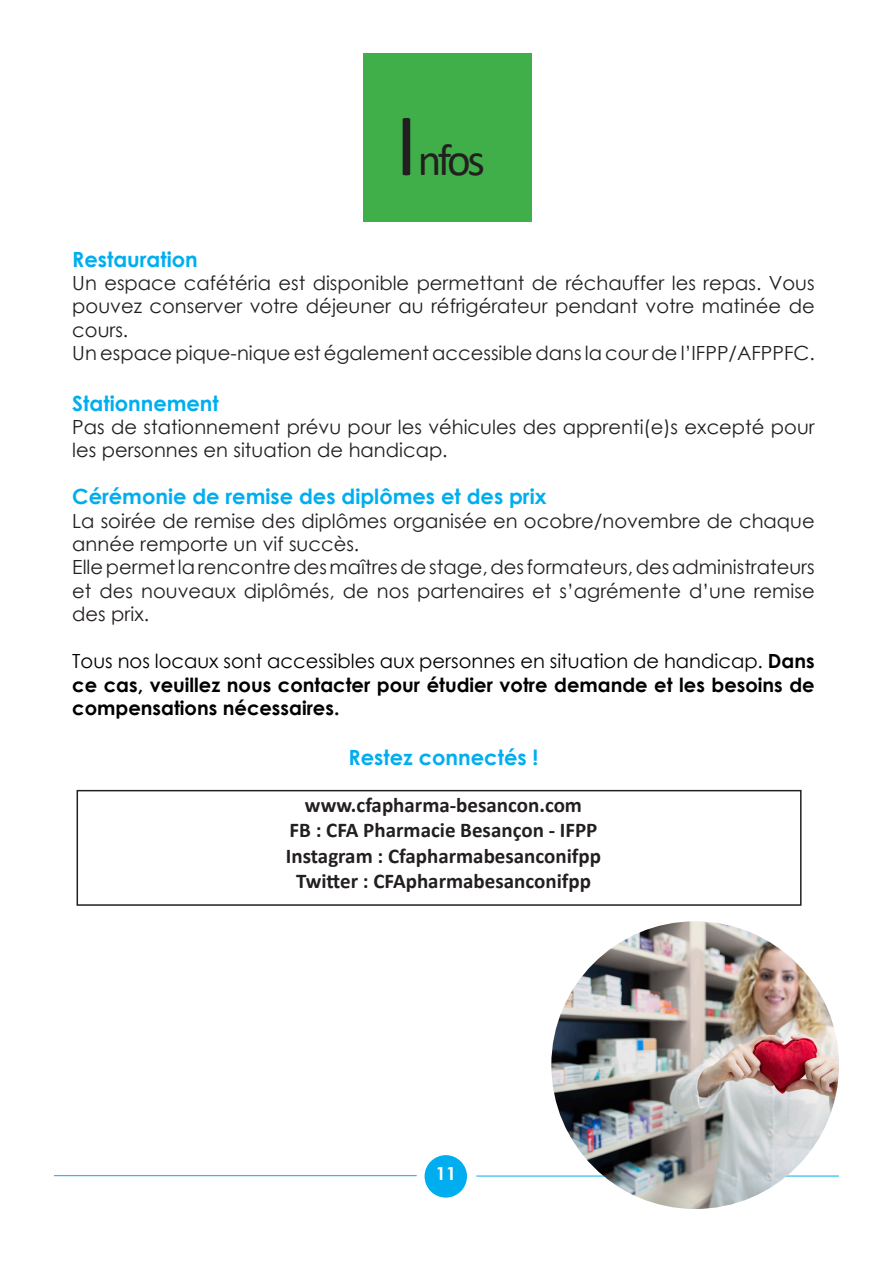
<style>
.page{position:relative;width:893px;height:1263px;background:#fff}
.page>*{position:absolute;margin:0;border:0;box-sizing:border-box;transform-origin:0 0}
.t1{font:45px "Calibri";color:#231f20}
.t2{font:700 21px "Calibri";color:#231f20}
.t3{font:700 21px "Century Gothic";color:#00aeef}
.t4{font:19.5px/23.4px "Century Gothic";color:#231f20;text-align:justify}
.t5{font:700 19.5px/23.4px "Century Gothic";color:#000;text-align:justify}
.t6{font:700 18px "Century Gothic";color:#fff}
.s1{font-size:90px}
.s2{font-weight:400}
</style>
<div class="page">
<hr style="left:54px;top:1175px;width:363px;height:1px;background:#00aeef">
<div style="left:425px;top:1155px;width:42px;height:42px;background:#00aeef;border-radius:50%"></div>
<hr style="left:476px;top:1176px;width:363px;height:1px;background:#00aeef">
<div style="left:363px;top:53px;width:168px;height:169px;background:#40ae49"></div>
<img style="left:551px;top:921px;width:288px;height:288px;border-radius:144px">
<div style="left:77px;top:790px;width:724px;height:116px;border:2px solid #231f20"></div>
<p class="t1" style="left:395px;top:129px;width:92px"><span class="s1">I</span>nfos</p>
<p class="t3" style="left:72px;top:243px;width:127px">Restauration</p>
<p class="t4" style="left:72px;top:271px;width:744px">Un espace cafétéria est disponible permettant de réchauffer les repas. Vous pouvez conserver votre déjeuner au réfrigérateur pendant votre matinée de cours.</p>
<p class="t4" style="left:72px;top:341px;width:744px">Un espace pique-nique est également accessible dans la cour de l’IFPP/AFPPFC.</p>
<p class="t3" style="left:72px;top:387px;width:148px">Stationnement</p>
<p class="t4" style="left:72px;top:415px;width:744px">Pas de stationnement prévu pour les véhicules des apprenti(e)s excepté pour les personnes en situation de handicap.</p>
<p class="t3" style="left:72px;top:481px;width:476px">Cérémonie de remise des diplômes et des prix</p>
<p class="t4" style="left:72px;top:509px;width:744px">La soirée de remise des diplômes organisée en ocobre/novembre de chaque année remporte un vif succès.</p>
<p class="t4" style="left:72px;top:555px;width:744px">Elle permet la rencontre des maîtres de stage, des formateurs, des administrateurs et des nouveaux diplômés, de nos partenaires et s’agrémente d’une remise des prix.</p>
<p class="t5" style="left:72px;top:648px;width:744px"><span class="s2">Tous nos locaux sont accessibles aux personnes en situation de handicap.</span> Dans ce cas, veuillez nous contacter pour étudier votre demande et les besoins de compensations nécessaires.</p>
<p class="t3" style="left:349px;top:742px;width:191px">Restez connectés !</p>
<p class="t2" style="left:305px;top:790px;width:279px">www.cfapharma-besancon.com</p>
<p class="t2" style="left:290px;top:815px;width:309px">FB : CFA Pharmacie Besançon - IFPP</p>
<p class="t2" style="left:286px;top:841px;width:317px">Instagram : Cfapharmabesanconifpp</p>
<p class="t2" style="left:296px;top:866px;width:297px">Twitter : CFApharmabesanconifpp</p>
<p class="t6" style="left:436px;top:1159px;width:22px">11</p>
</div>
